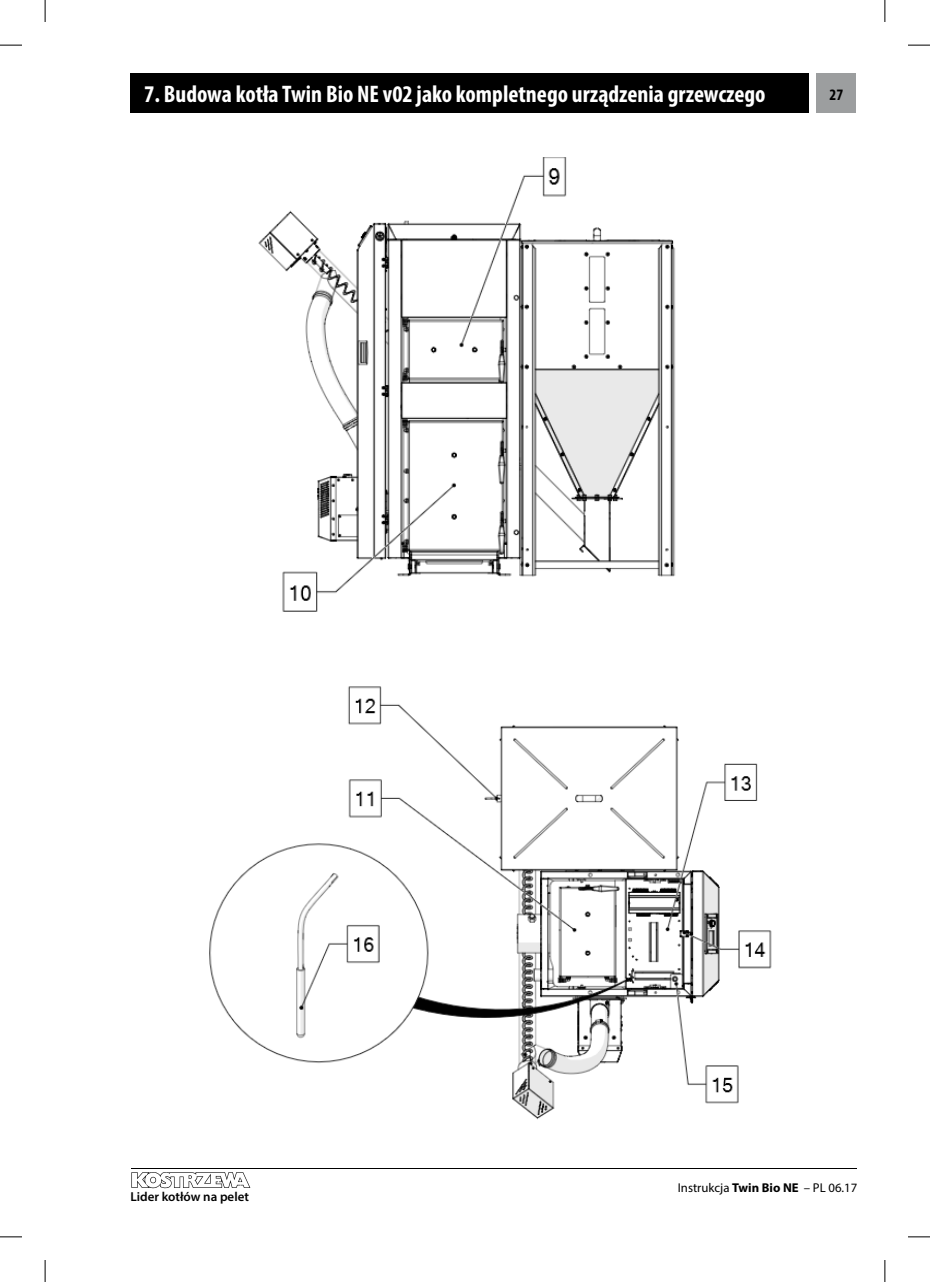
<style>
.page{position:relative;width:930px;height:1282px;background:#fff}
.page>*{position:absolute;margin:0;border:0;box-sizing:border-box;transform-origin:0 0}
.t1{font:700 condensed 24px "Myriad Pro";color:#fff}
.t2{font:700 condensed 16px "Myriad Pro";color:#000}
.t3{font:600 13px "Myriad Pro";color:#000}
.t4{font:12.8px "Myriad Pro";color:#000}
.s1{font-weight:700}
</style>
<div class="page">
<svg style="left:45px;top:0;width:1px;height:22px"></svg>
<svg style="left:884px;top:1260px;width:1px;height:21px"></svg>
<svg style="left:908px;top:45px;width:22px;height:1px"></svg>
<svg style="left:0;top:1236px;width:22px;height:1px"></svg>
<svg style="left:0;top:45px;width:22px;height:1px"></svg>
<svg style="left:908px;top:1236px;width:22px;height:1px"></svg>
<svg style="left:884px;top:0;width:1px;height:22px"></svg>
<svg style="left:45px;top:1260px;width:1px;height:21px"></svg>
<div style="left:816px;top:74px;width:40px;height:39px;background:#9c9e9f"></div>
<hr style="left:131px;top:1167px;width:726px;height:1px;background:#000">
<svg style="left:131px;top:1172px;width:119px;height:16px"></svg>
<div style="left:130px;top:74px;width:678px;height:39px;background:#000"></div>
<img style="left:258px;top:158px;width:418px;height:454px">
<img style="left:209px;top:686px;width:563px;height:434px">
<p class="t1" style="left:144px;top:79px;width:623px">7. Budowa kotła Twin Bio NE v02 jako kompletnego urządzenia grzewczego</p>
<p class="t2" style="left:829px;top:84px;width:15px">27</p>
<p class="t3" style="left:130px;top:1188px;width:120px">Lider kotłów na pelet</p>
<p class="t4" style="left:678px;top:1180px;width:181px">Instrukcja <span class="s1">Twin Bio NE</span> – PL 06.17</p>
</div>
